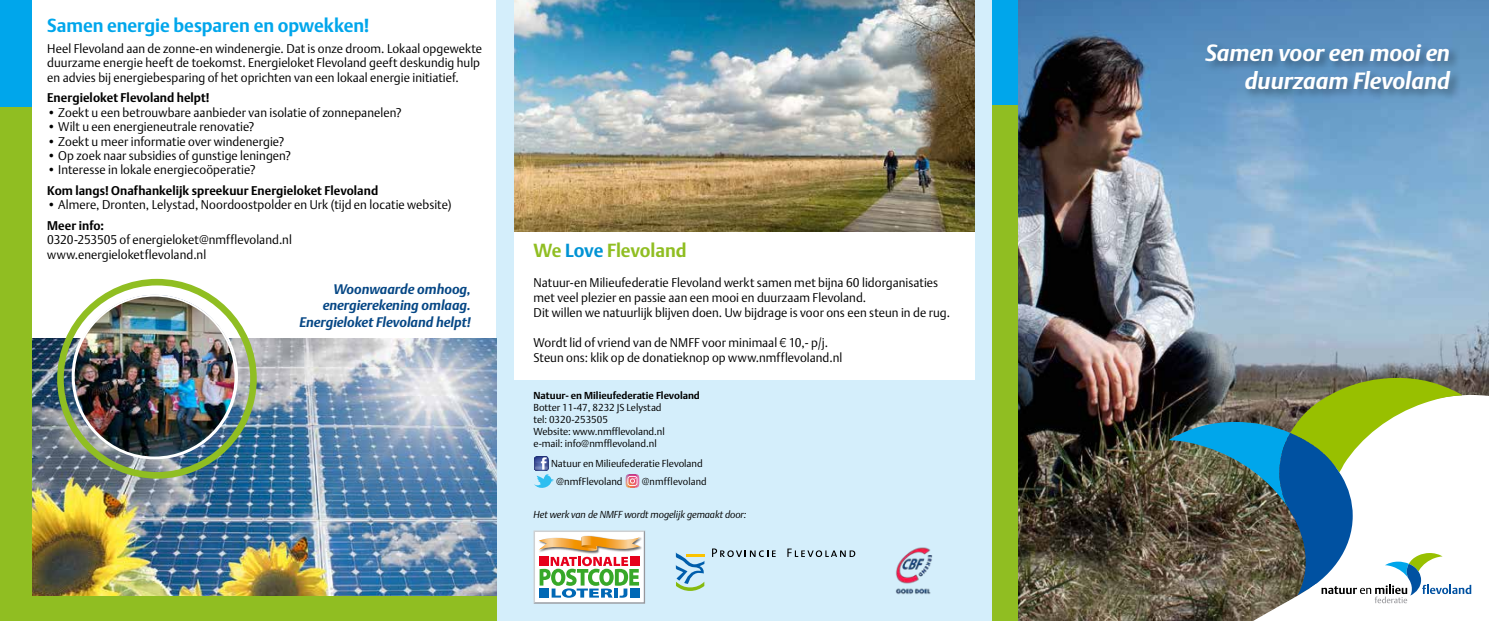
<style>
.page{position:relative;width:1489px;height:621px;background:#fff}
.page>*{position:absolute;margin:0;border:0;box-sizing:border-box;transform-origin:0 0}
.t1{font:italic 700 23.25px/27.9px "DTL Argo ST";color:#fff;text-align:right}
.t2{font:700 18.75px "DTL Argo ST";letter-spacing:-.005em;color:#00a6eb}
.t3{font:700 18.75px "DTL Argo ST";letter-spacing:-.005em;color:#90be22}
.t4{font:italic 700 13.75px/16.5px "DTL Argo ST";letter-spacing:-.005em;color:#064785;text-align:right}
.t5{font:300 12.5px/14.4px "DTL Argo T";letter-spacing:.005em;color:#000}
.t6{font:700 12.5px "DTL Argo T";letter-spacing:.005em;color:#000}
.t7{font:300 10px/12px "DTL Argo T";color:#000}
.t8{font:italic 300 10px "DTL Argo ST";letter-spacing:-.005em;color:#000}
.t9{font:700 10px "DTL Argo T";color:#000}
.s1{color:#0093d4}
.s2{font-family:"Helvetica Neue"}
</style>
<div class="page">
<div style="left:496px;top:0;width:498px;height:620px;background:#d4eefb"></div>
<img style="left:1017px;top:0;width:471px;height:620px">
<div style="left:1204px;top:42px;width:258px;height:59px;background:#000;opacity:.35"></div>
<svg style="left:534px;top:456px;width:19px;height:32px"></svg>
<svg style="left:712px;top:548px;width:63px;height:8px"></svg>
<svg style="left:787px;top:548px;width:68px;height:8px"></svg>
<svg style="left:676px;top:552px;width:28px;height:38px"></svg>
<svg style="left:533px;top:530px;width:112px;height:73px;background:#c8c5b2"></svg>
<div style="left:992px;top:0;width:25px;height:620px;background:#90be22"></div>
<div style="left:992px;top:0;width:25px;height:105px;background:#00a6eb"></div>
<svg style="left:1470px;top:394px;width:18px;height:226px"></svg>
<svg style="left:1168px;top:377px;width:302px;height:243px"></svg>
<div style="left:514px;top:191px;width:460px;height:188px;background:#fff"></div>
<img style="left:514px;top:0;width:460px;height:231px">
<img style="left:32px;top:338px;width:464px;height:257px">
<div style="left:57px;top:278px;width:200px;height:200px;border:7px solid #90be22;border-radius:50%"></div>
<img style="left:73px;top:293px;width:164px;height:165px;border-radius:82px">
<div style="left:0;top:0;width:32px;height:620px;background:#90be22"></div>
<div style="left:0;top:0;width:32px;height:107px;background:#00a6eb"></div>
<div style="left:18px;top:595px;width:478px;height:25px;background:#90be22"></div>
<img style="left:74px;top:295px;width:161px;height:162px;border-radius:81px">
<svg style="left:625px;top:474px;width:15px;height:13px"></svg>
<img style="left:895px;top:547px;width:38px;height:47px">
<h2 class="t2" style="left:47px;top:14px;width:324px">Samen energie besparen en opwekken!</h2>
<p class="t5" style="left:47px;top:41px;width:436px">Heel Flevoland aan de zonne-en windenergie. Dat is onze droom. Lokaal opgewekte duurzame energie heeft de toekomst. Energieloket Flevoland geeft deskundig hulp en advies bij energiebesparing of het oprichten van een lokaal energie initiatief.</p>
<p class="t6" style="left:47px;top:90px;width:164px">Energieloket Flevoland helpt!</p>
<p class="t5" style="left:47px;top:105px;width:356px">• Zoekt u een betrouwbare aanbieder van isolatie of zonnepanelen?</p>
<p class="t5" style="left:47px;top:119px;width:209px">• Wilt u een energieneutrale renovatie?</p>
<p class="t5" style="left:47px;top:134px;width:238px">• Zoekt u meer informatie over windenergie?</p>
<p class="t5" style="left:47px;top:148px;width:245px">• Op zoek naar subsidies of gunstige leningen?</p>
<p class="t5" style="left:47px;top:162px;width:210px">• Interesse in lokale energiecoöperatie?</p>
<p class="t6" style="left:47px;top:183px;width:332px">Kom langs! Onafhankelijk spreekuur Energieloket Flevoland</p>
<p class="t5" style="left:47px;top:197px;width:406px">• Almere, Dronten, Lelystad, Noordoostpolder en Urk (tijd en locatie website)</p>
<p class="t6" style="left:47px;top:218px;width:58px">Meer info:</p>
<p class="t5" style="left:47px;top:232px;width:246px">0320-253505 of energieloket@nmfflevoland.nl www.energieloketflevoland.nl</p>
<p class="t4" style="left:299px;top:280px;width:173px">Woonwaarde omhoog, energierekening omlaag.<br>Energieloket Flevoland helpt!</p>
<h2 class="t3" style="left:533px;top:239px;width:154px">We <span class="s1">Love</span> Flevoland</h2>
<p class="t5" style="left:533px;top:275px;width:418px;line-height:15px">Natuur-en Milieufederatie Flevoland werkt samen met bijna 60 lidorganisaties met veel plezier en passie aan een mooi en duurzaam Flevoland.<br>Dit willen we natuurlijk blijven doen. Uw bijdrage is voor ons een steun in de rug.</p>
<p class="t5" style="left:533px;top:335px;width:310px;line-height:15px">Wordt lid of vriend van de NMFF voor minimaal <span class="s2">€</span> 10,- p/j.<br>Steun ons: klik op de donatieknop op www.nmfflevoland.nl</p>
<p class="t9" style="left:533px;top:389px;width:168px">Natuur- en Milieufederatie Flevoland</p>
<p class="t7" style="left:533px;top:401px;width:133px">Botter 11-47, 8232 JS Lelystad tel: 0320-253505<br>Website: www.nmfflevoland.nl e-mail: info@nmfflevoland.nl</p>
<p class="t7" style="left:556px;top:455px;width:148px;line-height:17.2px;text-indent:-5px">Natuur en Milieufederatie Flevoland @nmfFlevoland</p>
<p class="t8" style="left:533px;top:508px;width:214px">Het werk van de NMFF wordt mogelijk gemaakt door:</p>
<p class="t7" style="left:641px;top:475px;width:67px">@nmfflevoland</p>
<h1 class="t1" style="left:1205px;top:38px;width:246px">Samen voor een mooi en duurzaam Flevoland</h1>
</div>
